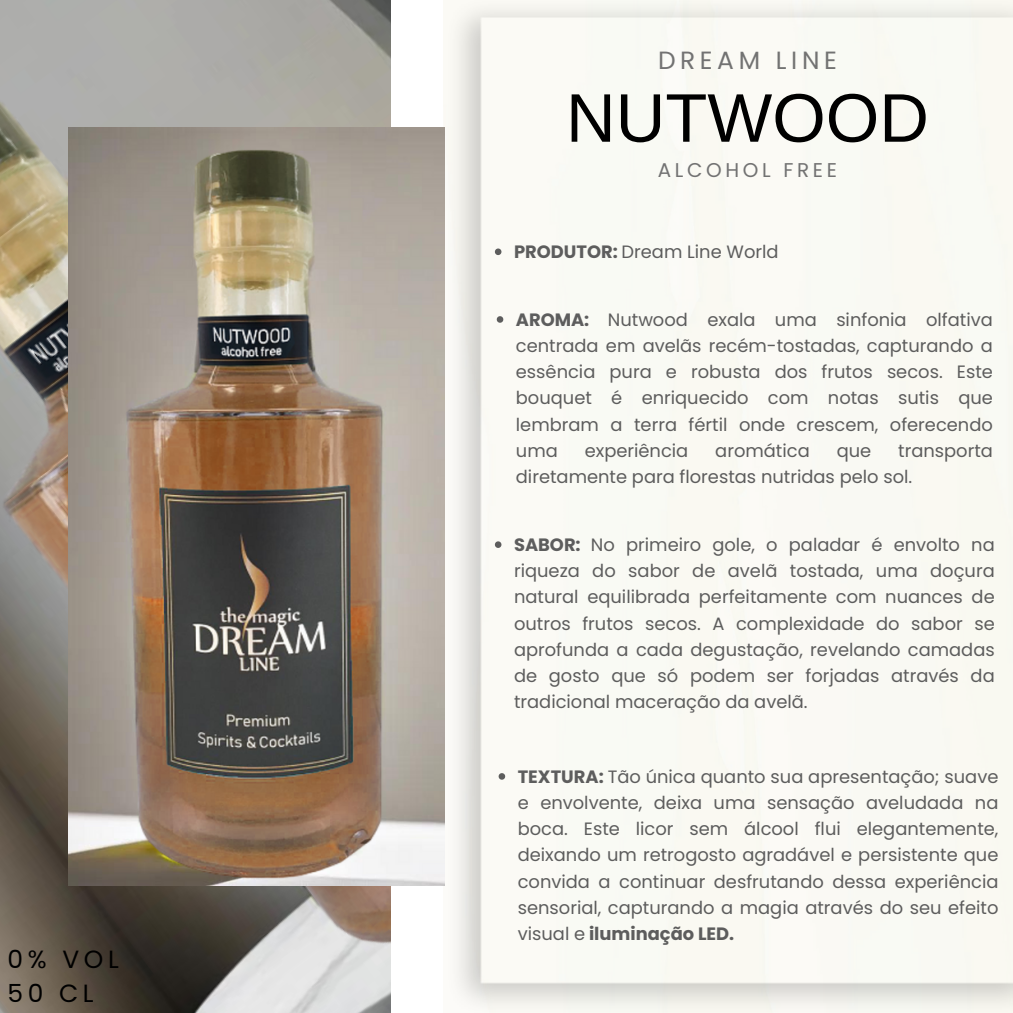
<style>
.page{position:relative;width:1013px;height:1013px;background:#fff}
.page>*{position:absolute;margin:0;border:0;box-sizing:border-box;transform-origin:0 0}
.t1{font:68.75px "Arimo";color:#000}
.t2{font:24.88px "Poppins";letter-spacing:.185em;color:#727272}
.t3{font:24.88px/34.8px "Poppins";letter-spacing:.185em;color:#000}
.t4{font:19.88px "Poppins";letter-spacing:.185em;color:#727272}
.t5{font:17.88px/26.2px "Poppins";color:#5d5d5d;text-align:justify}
.s1{font-weight:700}
</style>
<div class="page">
<img style="left:0;top:0;width:390px;height:1012px">
<img style="left:68px;top:127px;width:376px;height:758px">
<svg style="left:497px;top:316px;width:6px;height:7px"></svg>
<svg style="left:495px;top:248px;width:6px;height:7px"></svg>
<svg style="left:495px;top:541px;width:6px;height:7px"></svg>
<svg style="left:498px;top:773px;width:7px;height:6px"></svg>
<p class="t3" style="left:8px;top:941px;width:113px">0% VOL<br>50 CL</p>
<p class="t2" style="left:658px;top:43px;width:180px">DREAM LINE</p>
<h2 class="t1" style="left:566px;top:79px;width:364px">NUTWOOD</h2>
<p class="t4" style="left:658px;top:156px;width:181px">ALCOHOL FREE</p>
<h2 class="t5" style="left:514px;top:238px;width:266px"><span class="s1">PRODUTOR:</span> Dream Line World</h2>
<p class="t5" style="left:516px;top:306px;width:478px"><span class="s1">AROMA:</span> Nutwood exala uma sinfonia olfativa centrada em avelãs recém-tostadas, capturando a essência pura e robusta dos frutos secos. Este bouquet é enriquecido com notas sutis que lembram a terra fértil onde crescem, oferecendo uma</p>
<p class="t5" style="left:584px;top:437px;width:105px">experiência</p>
<p class="t5" style="left:715px;top:437px;width:96px">aromática</p>
<p class="t5" style="left:836px;top:437px;width:36px">que</p>
<p class="t5" style="left:516px;top:437px;width:478px;text-indent:382px">transporta diretamente para florestas nutridas pelo sol.</p>
<h1 class="t5" style="left:514px;top:531px;width:482px"><span class="s1">SABOR:</span> No primeiro gole, o paladar é envolto na riqueza do sabor de avelã tostada, uma doçura natural equilibrada perfeitamente com nuances de outros frutos secos. A complexidade do sabor se aprofunda a cada degustação, revelando camadas de gosto que só podem ser forjadas através da tradicional maceração da avelã.</h1>
<h3 class="t5" style="left:518px;top:763px;width:482px"><span class="s1">TEXTURA:</span> Tão única quanto sua apresentação; suave e envolvente, deixa uma sensação aveludada na boca. Este licor sem álcool flui elegantemente, deixando um retrogosto agradável e persistente que convida a continuar desfrutando dessa experiência sensorial, capturando a magia através do seu efeito visual e <span class="s1">iluminação LED.</span></h3>
</div>
